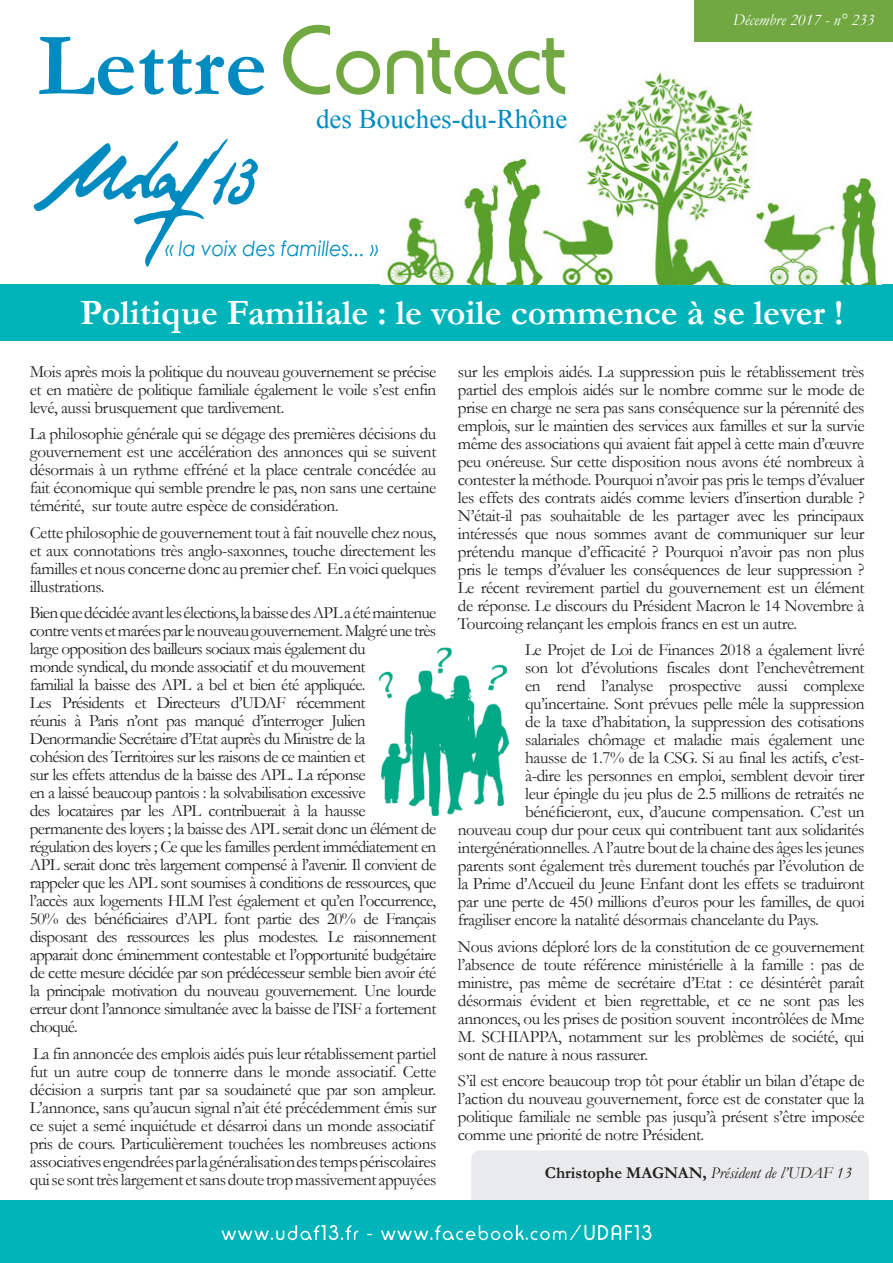
<style>
.page{position:relative;width:893px;height:1263px;background:#fff}
.page>*{position:absolute;margin:0;border:0;box-sizing:border-box;transform-origin:0 0}
.t1{font:700 90px "Garamond";color:#008bc0}
.t2{font:700 36px "Garamond";color:#fff}
.t3{font:27px "Times New Roman";color:#008bc0}
.t4{font:italic 20.85px "Century Gothic";color:#008bc0;scale:.92 1}
.texte{font:17.25px/18px "Garamond";letter-spacing:-.025em;color:#231f20;text-align:justify}
.Infos{font:italic 16.5px "Garamond";color:#231f20}
.Infos-2{font:italic 16.5px "Garamond";color:#fff}
.s1{font-weight:700;font-style:normal}
</style>
<div class="page">
<div style="left:471px;top:1150px;width:398px;height:109px;background:#e9eaeb;border-radius:9px"></div>
<div style="left:694px;top:0;width:199px;height:42px;background:#72a842"></div>
<div style="left:0;top:284px;width:893px;height:57px;background:#00b4b9"></div>
<svg style="left:34px;top:139px;width:224px;height:128px"></svg>
<img style="left:380px;top:72px;width:502px;height:213px">
<svg style="left:283px;top:25px;width:282px;height:70px"></svg>
<div style="left:0;top:1200px;width:893px;height:63px;background:#00b4b9"></div>
<svg style="left:221px;top:1225px;width:430px;height:15px"></svg>
<img style="left:378px;top:647px;width:131px;height:169px">
<p class="t1" style="left:38px;top:5px;width:231px">Lettre</p>
<p class="t3" style="left:316px;top:101px;width:253px">des Bouches-du-Rhône</p>
<p class="t4" style="left:165px;top:234px;width:233px">« la voix des familles... »</p>
<p class="Infos-2" style="left:733px;top:8px;width:143px">Décembre 2017 - n° 233</p>
<p class="t2" style="left:80px;top:288px;width:765px">Politique Familiale : le voile commence à se lever !</p>
<p class="texte" style="left:30px;top:362px;width:408px">Mois après mois la politique du nouveau gouvernement se précise et en matière de politique familiale également le voile s’est enfin levé, aussi brusquement que tardivement.</p>
<p class="texte" style="left:30px;top:424px;width:408px">La philosophie générale qui se dégage des premières décisions du gouvernement est une accélération des annonces qui se suivent désormais à un rythme effréné et la place centrale concédée au fait économique qui semble prendre le pas, non sans une certaine témérité, sur toute autre espèce de considération.</p>
<p class="texte" style="left:30px;top:523px;width:408px">Cette philosophie de gouvernement tout à fait nouvelle chez nous, et aux connotations très anglo-saxonnes, touche directement les familles et nous concerne donc au premier chef. En voici quelques illustrations.</p>
<p class="texte" style="left:30px;top:603px;width:408px;text-align:left">Bien que décidée avant les élections, la baisse des APL a été maintenue contre vents et marées par le nouveau gouvernement. Malgré une très large opposition des bailleurs sociaux mais également du<br>monde syndical, du monde associatif et du mouvement<br>familial la baisse des APL a bel et bien été appliquée.<br>Les Présidents et Directeurs d’UDAF récemment<br>réunis à Paris n’ont pas manqué d’interroger Julien Denormandie Secrétaire d’Etat auprès du Ministre de la<br>cohésion des Territoires sur les raisons de ce maintien et<br>sur les effets attendus de la baisse des APL. La réponse<br>en a laissé beaucoup pantois : la solvabilisation excessive<br>des locataires par les APL contribuerait à la hausse permanente des loyers ; la baisse des APL serait donc un élément de régulation des loyers ; Ce que les familles perdent immédiatement en APL serait donc très largement compensé à l’avenir. Il convient de rappeler que les APL sont soumises à conditions de ressources, que l’accès aux logements HLM l’est également et qu’en l’occurrence, 50% des bénéficiaires d’APL font partie des 20% de Français disposant des ressources les plus modestes. Le raisonnement apparait donc éminemment contestable et l’opportunité budgétaire de cette mesure décidée par son prédécesseur semble bien avoir été la principale motivation du nouveau gouvernement. Une lourde erreur dont l’annonce simultanée avec la baisse de l’ISF a fortement choqué.</p>
<p class="texte" style="left:30px;top:1044px;width:408px;text-align:left">La fin annoncée des emplois aidés puis leur rétablissement partiel fut un autre coup de tonnerre dans le monde associatif. Cette décision a surpris tant par sa soudaineté que par son ampleur.<br>L’annonce, sans qu’aucun signal n’ait été précédemment émis sur ce sujet a semé inquiétude et désarroi dans un monde associatif pris de cours. Particulièrement touchées les nombreuses actions associatives engendrées par la généralisation des temps périscolaires qui se sont très largement et sans doute trop massivement appuyées</p>
<p class="texte" style="left:458px;top:362px;width:408px">sur les emplois aidés. La suppression puis le rétablissement très partiel des emplois aidés sur le nombre comme sur le mode de prise en charge ne sera pas sans conséquence sur la pérennité des emplois, sur le maintien des services aux familles et sur la survie même des associations qui avaient fait appel à cette main d’œuvre peu onéreuse. Sur cette disposition nous avons été nombreux à contester la méthode. Pourquoi n’avoir pas pris le temps d’évaluer les effets des contrats aidés comme leviers d’insertion durable ?<br>N’était-il pas souhaitable de les partager avec les principaux intéressés que nous sommes avant de communiquer sur leur prétendu manque d’efficacité ? Pourquoi n’avoir pas non plus pris le temps d’évaluer les conséquences de leur suppression ?<br>Le récent revirement partiel du gouvernement est un élément de réponse. Le discours du Président Macron le 14 Novembre à Tourcoing relançant les emplois francs en est un autre.</p>
<p class="texte" style="left:525px;top:640px;width:341px">Le Projet de Loi de Finances 2018 a également livré</p>
<p class="texte" style="left:525px;top:658px;width:341px">son lot d’évolutions fiscales dont l’enchevêtrement</p>
<p class="texte" style="left:525px;top:676px;width:341px">en rend l’analyse prospective aussi complexe</p>
<p class="texte" style="left:525px;top:694px;width:341px">qu’incertaine. Sont prévues pelle mêle la suppression</p>
<p class="texte" style="left:525px;top:712px;width:341px">de la taxe d’habitation, la suppression des cotisations</p>
<p class="texte" style="left:525px;top:730px;width:341px">salariales chômage et maladie mais également une</p>
<p class="texte" style="left:525px;top:748px;width:341px">hausse de 1.7% de la CSG. Si au final les actifs, c’est-</p>
<p class="texte" style="left:525px;top:766px;width:341px">à-dire les personnes en emploi, semblent devoir tirer</p>
<p class="texte" style="left:525px;top:784px;width:341px">leur épingle du jeu plus de 2.5 millions de retraités ne</p>
<p class="texte" style="left:525px;top:802px;width:341px">bénéficieront, eux, d’aucune compensation. C’est un</p>
<p class="texte" style="left:458px;top:820px;width:408px">nouveau coup dur pour ceux qui contribuent tant aux solidarités</p>
<p class="texte" style="left:458px;top:838px;width:408px">intergénérationnelles. A l’autre bout de la chaine des âges les jeunes</p>
<p class="texte" style="left:458px;top:856px;width:408px">parents sont également très durement touchés par l’évolution de</p>
<p class="texte" style="left:458px;top:874px;width:408px">la Prime d’Accueil du Jeune Enfant dont les effets se traduiront</p>
<p class="texte" style="left:458px;top:892px;width:408px">par une perte de 450 millions d’euros pour les familles, de quoi</p>
<p class="texte" style="left:458px;top:910px;width:362px">fragiliser encore la natalité désormais chancelante du Pays.</p>
<p class="texte" style="left:458px;top:937px;width:408px">Nous avions déploré lors de la constitution de ce gouvernement l’absence de toute référence ministérielle à la famille : pas de ministre, pas même de secrétaire d’Etat : ce désintérêt paraît désormais évident et bien regrettable, et ce ne sont pas les annonces, ou les prises de position souvent incontrôlées de Mme M. SCHIAPPA, notamment sur les problèmes de société, qui sont de nature à nous rassurer.</p>
<p class="texte" style="left:458px;top:1071px;width:408px">S’il est encore beaucoup trop tôt pour établir un bilan d’étape de l’action du nouveau gouvernement, force est de constater que la politique familiale ne semble pas jusqu’à présent s’être imposée comme une priorité de notre Président.</p>
<p class="Infos" style="left:545px;top:1162px;width:308px"><span class="s1">Christophe MAGNAN,</span> Président de l’UDAF 13</p>
</div>
